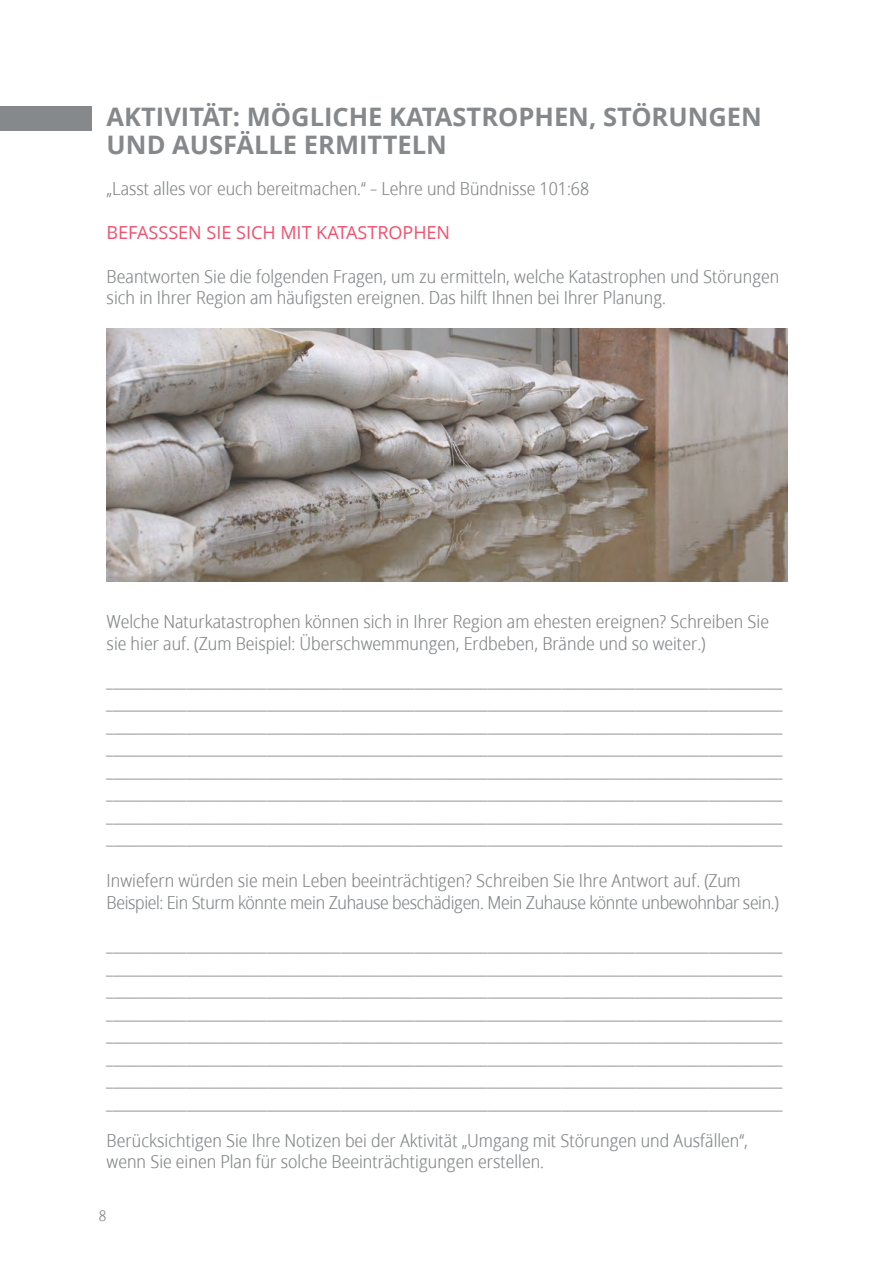
<style>
.page{position:relative;width:893px;height:1263px;background:#fff}
.page>*{position:absolute;margin:0;border:0;box-sizing:border-box;transform-origin:0 0}
.t1{font:700 25.5px/28.5px "Zoramlds Lat";color:#86898b}
.t2{font:18px/22.5px "Zoram Condlds Lat";color:#86898b}
.t3{font:18px/21.6px "Zoram Condlds Lat";letter-spacing:-.02em;color:#86898b}
.t4{font:18px "Zoramlds Lat";color:#f0516e}
.t5{font:15px "Zoram Condlds Lat";color:#86898b}
</style>
<div class="page">
<div style="left:0;top:106px;width:91px;height:25px;background:#86898b"></div>
<img style="left:107px;top:328px;width:680px;height:253px">
<h1 class="t1" style="left:107px;top:103px;width:657px">AKTIVITÄT: MÖGLICHE KATASTROPHEN, STÖRUNGEN<br>UND AUSFÄLLE ERMITTELN</h1>
<p class="t2" style="left:107px;top:178px;width:484px">„Lasst alles vor euch bereitmachen.“ – Lehre und Bündnisse 101:68</p>
<p class="t4" style="left:107px;top:220px;width:345px">BEFASSSEN SIE SICH MIT KATASTROPHEN</p>
<p class="t2" style="left:107px;top:265px;width:674px;line-height:21.6px">Beantworten Sie die folgenden Fragen, um zu ermitteln, welche Katastrophen und Störungen sich in Ihrer Region am häufigsten ereignen. Das hilft Ihnen bei Ihrer Planung.</p>
<p class="t2" style="left:107px;top:611px;width:664px;line-height:21.6px">Welche Naturkatastrophen können sich in Ihrer Region am ehesten ereignen? Schreiben Sie sie hier auf. (Zum Beispiel: Überschwemmungen, Erdbeben, Brände und so weiter.)</p>
<p class="t2" style="left:106px;top:669px;width:678px;text-align:justify">_____________________________________________________________________________________________________ _____________________________________________________________________________________________________ _____________________________________________________________________________________________________ _____________________________________________________________________________________________________ _____________________________________________________________________________________________________ _____________________________________________________________________________________________________ _____________________________________________________________________________________________________ _____________________________________________________________________________________________________</p>
<p class="t3" style="left:107px;top:870px;width:674px">Inwiefern würden sie mein Leben beeinträchtigen? Schreiben Sie Ihre Antwort auf. (Zum<br>Beispiel: Ein Sturm könnte mein Zuhause beschädigen. Mein Zuhause könnte unbewohnbar sein.)</p>
<p class="t2" style="left:106px;top:934px;width:678px;text-align:justify">_____________________________________________________________________________________________________ _____________________________________________________________________________________________________ _____________________________________________________________________________________________________ _____________________________________________________________________________________________________ _____________________________________________________________________________________________________ _____________________________________________________________________________________________________ _____________________________________________________________________________________________________ _____________________________________________________________________________________________________</p>
<p class="t2" style="left:107px;top:1129px;width:643px;line-height:21.6px">Berücksichtigen Sie Ihre Notizen bei der Aktivität „Umgang mit Störungen und Ausfällen“, wenn Sie einen Plan für solche Beeinträchtigungen erstellen.</p>
<p class="t5" style="left:99px;top:1205px;width:9px">8</p>
</div>
